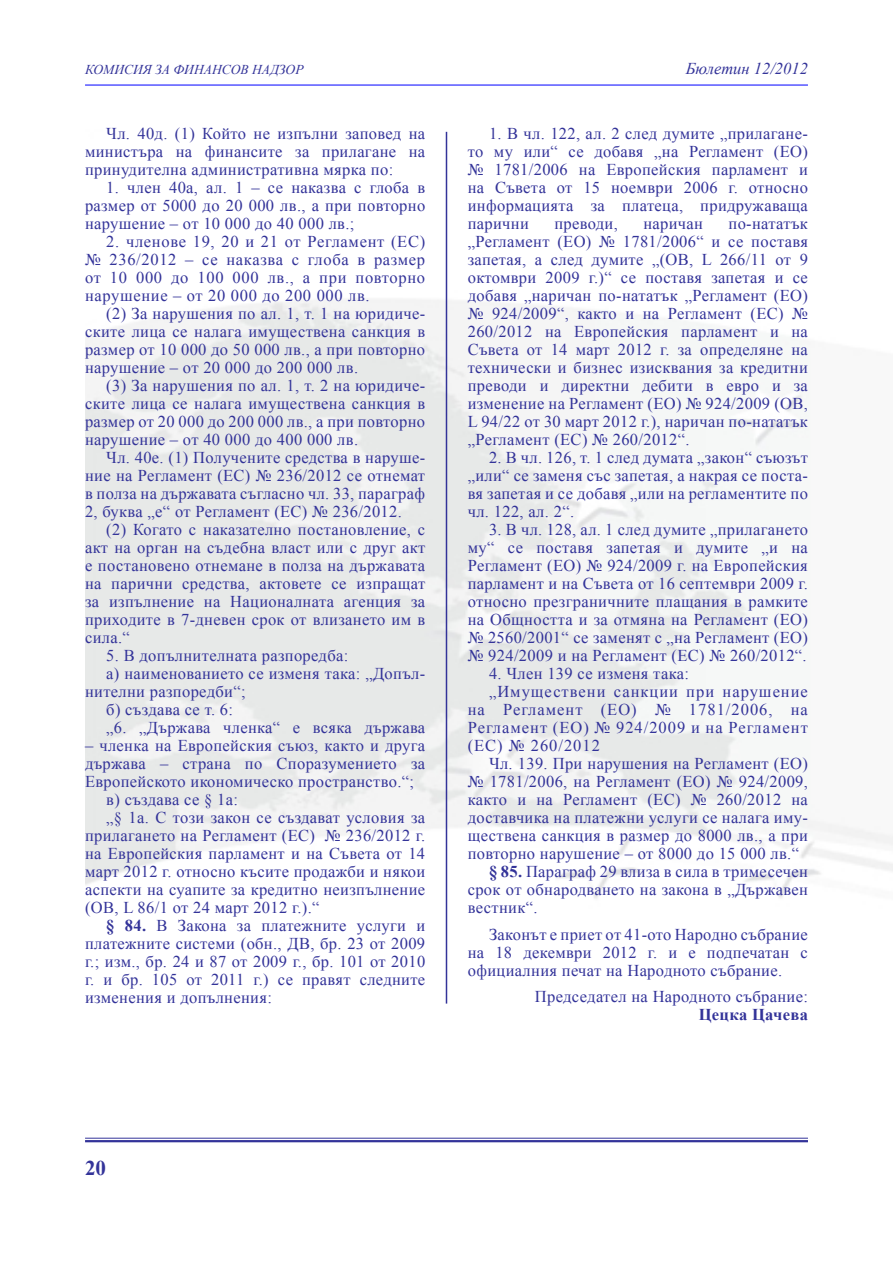
<style>
.page{position:relative;width:893px;height:1263px;background:#fff}
.page>*{position:absolute;margin:0;border:0;box-sizing:border-box;transform-origin:0 0}
.t1{font:700 21px "Times New Roman";color:#339}
.t2{font:16.5px/18px "Times New Roman";letter-spacing:.02em;color:#339;text-align:justify}
.t3{font:italic 16.5px "Times New Roman";color:#339}
.t4{font:700 16.5px "Times New Roman";letter-spacing:.02em;color:#339}
.t5{font:italic 13.5px "Times New Roman";color:#339}
.s1{font-weight:700}
</style>
<div class="page">
<hr style="left:85px;top:1138px;width:723px;height:1px;background:#339">
<hr style="left:85px;top:1140px;width:723px;height:2px;background:#339">
<hr style="left:85px;top:85px;width:723px;height:1px;background:#00f">
<hr style="left:446px;top:132px;width:1px;height:871px;background:#339">
<p class="t5" style="left:85px;top:60px;width:220px">КОМИСИЯ ЗА ФИНАНСОВ НАДЗОР</p>
<p class="t3" style="left:686px;top:57px;width:124px">Бюлетин 12/2012</p>
<p class="t2" style="left:85px;top:124px;width:342px;text-indent:21px">Чл. 40д. (1) Който не изпълни заповед на министъра на финансите за прилагане на принудителна административна мярка по:</p>
<p class="t2" style="left:85px;top:178px;width:342px;text-indent:21px">1. член 40а, ал. 1 – се наказва с глоба в размер от 5000 до 20 000 лв., а при повторно нарушение – от 10 000 до 40 000 лв.;</p>
<p class="t2" style="left:85px;top:232px;width:342px;text-indent:21px">2. членове 19, 20 и 21 от Регламент (ЕС) № 236/2012 – се наказва с глоба в размер от 10 000 до 100 000 лв., а при повторно нарушение – от 20 000 до 200 000 лв.</p>
<p class="t2" style="left:85px;top:304px;width:342px;text-indent:21px">(2) За нарушения по ал. 1, т. 1 на юридиче&shy;ските лица се налага имуществена санкция в размер от 10 000 до 50 000 лв., а при повторно нарушение – от 20 000 до 200 000 лв.</p>
<p class="t2" style="left:85px;top:376px;width:342px;text-indent:21px">(3) За нарушения по ал. 1, т. 2 на юридиче&shy;ските лица се налага имуществена санкция в размер от 20 000 до 200 000 лв., а при повторно нарушение – от 40 000 до 400 000 лв.</p>
<p class="t2" style="left:85px;top:448px;width:342px;text-indent:21px">Чл. 40е. (1) Получените средства в наруше&shy;ние на Регламент (ЕС) № 236/2012 се отнемат в полза на държавата съгласно чл. 33, параграф 2, буква „е“ от Регламент (ЕС) № 236/2012.</p>
<p class="t2" style="left:85px;top:520px;width:342px;text-indent:21px">(2) Когато с наказателно постановление, с акт на орган на съдебна власт или с друг акт е постановено отнемане в полза на държавата на парични средства, актовете се изпращат за изпълнение на Националната агенция за приходите в 7-дневен срок от влизането им в сила.“</p>
<p class="t2" style="left:106px;top:646px;width:244px">5. В допълнителната разпоредба:</p>
<p class="t2" style="left:85px;top:664px;width:342px;text-indent:21px">а) наименованието се изменя така: „Допъл&shy;нителни разпоредби“;</p>
<p class="t2" style="left:106px;top:700px;width:128px">б) създава се т. 6:</p>
<p class="t2" style="left:106px;top:718px;width:320px">„6. „Държава членка“ е всяка държава</p>
<p class="t2" style="left:85px;top:736px;width:342px">– членка на Европейския съюз, както и друга държава – страна по Споразумението за Европейското икономическо пространство.“;</p>
<p class="t2" style="left:106px;top:790px;width:133px">в) създава се § 1а:</p>
<p class="t2" style="left:85px;top:808px;width:342px;text-indent:21px">„§ 1а. С този закон се създават условия за прилагането на Регламент (ЕС) № 236/2012 г. на Европейския парламент и на Съвета от 14 март 2012 г. относно късите продажби и някои аспекти на суапите за кредитно неизпълнение (ОВ, L 86/1 от 24 март 2012 г.).“</p>
<p class="t2" style="left:85px;top:916px;width:342px;text-indent:21px"><span class="s1">§ 84.</span> В Закона за платежните услуги и платежните системи (oбн., ДВ, бр. 23 от 2009 г.; изм., бр. 24 и 87 от 2009 г., бр. 101 от 2010 г. и бр. 105 от 2011 г.) се правят следните изменения и допълнения:</p>
<p class="t2" style="left:468px;top:124px;width:342px;text-indent:21px">1. В чл. 122, ал. 2 след думите „прилагане&shy;то му или“ се добавя „на Регламент (ЕО) № 1781/2006 на Европейския парламент и на Съвета от 15 ноември 2006 г. относно информацията за платеца, придружаваща парични</p>
<p class="t2" style="left:554px;top:214px;width:65px">преводи,</p>
<p class="t2" style="left:643px;top:214px;width:61px">наричан</p>
<p class="t2" style="left:468px;top:214px;width:342px;text-indent:261px">по-нататък „Регламент (ЕО) № 1781/2006“ и се поставя запетая, а след думите „(ОВ, L 266/11 от 9 октомври 2009 г.)“ се поставя запетая и се добавя „наричан по-нататък „Регламент (ЕО) № 924/2009“, както и на Регламент (ЕС) № 260/2012 на Европейския парламент и на Съвета от 14 март 2012 г. за определяне на технически и бизнес изисквания за кредитни преводи и директни дебити в евро и за изменение на Регламент (ЕО) № 924/2009 (ОВ, L 94/22 от 30 март 2012 г.), наричан по-нататък „Регламент (ЕС) № 260/2012“.</p>
<p class="t2" style="left:468px;top:448px;width:342px;text-indent:21px">2. В чл. 126, т. 1 след думата „закон“ съюзът „или“ се заменя със запетая, а накрая се поста&shy;вя запетая и се добавя „или на регламентите по чл. 122, ал. 2“.</p>
<p class="t2" style="left:468px;top:520px;width:342px;text-indent:21px">3. В чл. 128, ал. 1 след думите „прилагането му“ се поставя запетая и думите „и на Регламент (ЕО) № 924/2009 г. на Европейския парламент и на Съвета от 16 септември 2009 г. относно презграничните плащания в рамките на Общността и за отмяна на Регламент (ЕО) № 2560/2001“ се заменят с „на Регламент (ЕО) № 924/2009 и на Регламент (ЕС) № 260/2012“.</p>
<p class="t2" style="left:489px;top:664px;width:202px">4. Член 139 се изменя така:</p>
<p class="t2" style="left:468px;top:682px;width:342px;text-indent:21px">„Имуществени санкции при нарушение на Регламент (ЕО) № 1781/2006, на Регламент (ЕО) № 924/2009 и на Регламент (ЕС) № 260/2012</p>
<p class="t2" style="left:468px;top:754px;width:342px;text-indent:21px">Чл. 139. При нарушения на Регламент (ЕО) № 1781/2006, на Регламент (ЕО) № 924/2009, както и на Регламент (ЕС) № 260/2012 на доставчика на платежни услуги се налага иму&shy;ществена санкция в размер до 8000 лв., а при повторно нарушение – от 8000 до 15 000 лв.“</p>
<p class="t2" style="left:468px;top:862px;width:342px;text-indent:21px"><span class="s1">§ 85.</span> Параграф 29 влиза в сила в тримесечен срок от обнародването на закона в „Държавен вестник“.</p>
<p class="t2" style="left:468px;top:925px;width:342px;text-indent:21px">Законът е приет от 41-ото Народно събрание на 18 декември 2012 г. и е подпечатан с официалния печат на Народното събрание.</p>
<p class="t2" style="left:535px;top:987px;width:274px">Председател на Народното събрание:</p>
<p class="t4" style="left:699px;top:1003px;width:111px">Цецка Цачева</p>
<p class="t1" style="left:85px;top:1154px;width:22px">20</p>
</div>
